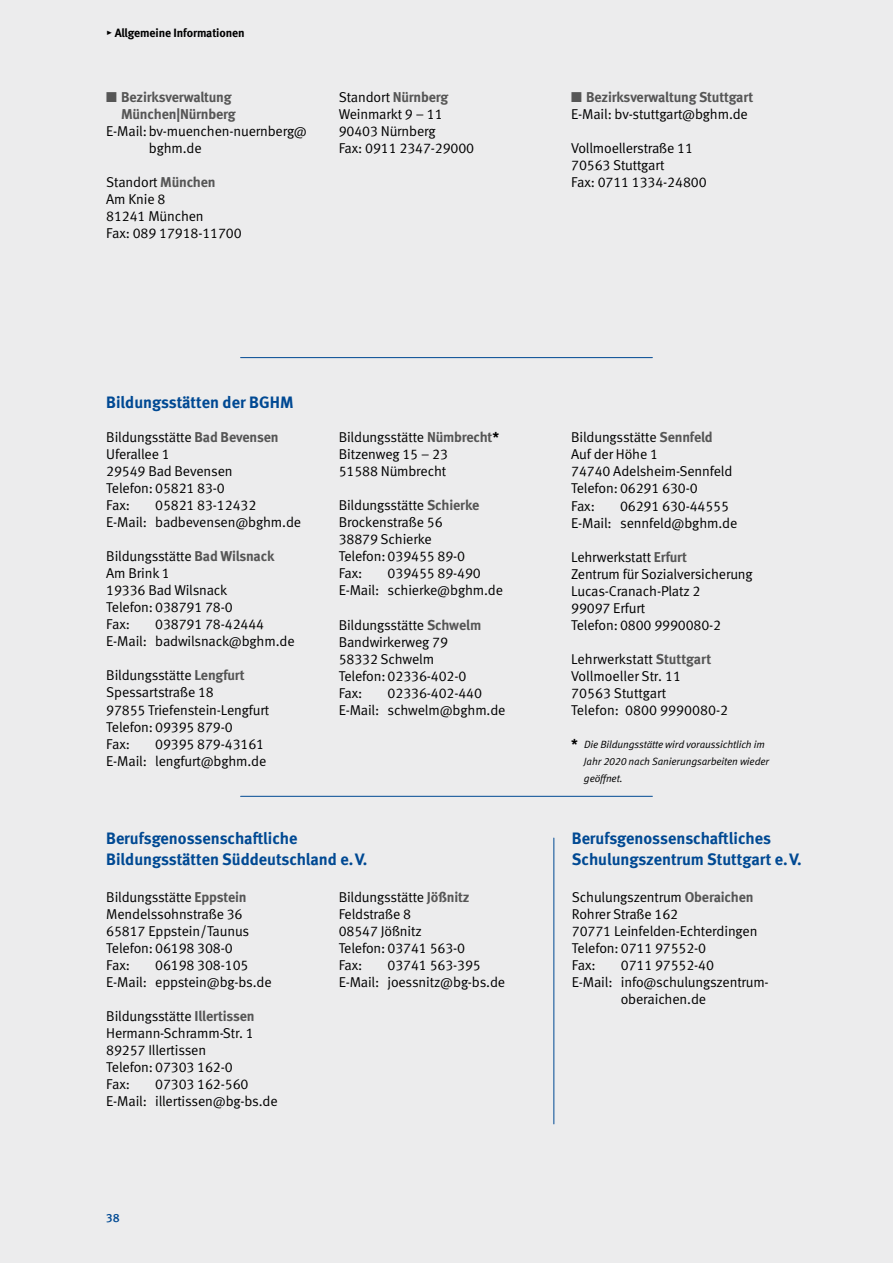
<style>
.page{position:relative;width:893px;height:1263px;background:#ececed}
.page>*{position:absolute;margin:0;border:0;box-sizing:border-box;transform-origin:0 0}
.t1{font:700 16.5px/21px "DGUV Meta";color:#004993}
.t2{font:14.25px/17px "DGUV Meta";letter-spacing:-.01em;color:#000}
.t3{font:700 14.25px/17px "DGUV Meta";letter-spacing:-.01em;color:#565656;text-align:right}
.t4{font:700 12px "DGUV Meta";letter-spacing:-.01em;color:#000}
.t5{font:500 12px "DGUV Meta";color:#004993}
.t6{font:italic 10.5px/17px "DGUV Meta";letter-spacing:-.01em;color:#000}
.s1{font-weight:500}
.s2{font-weight:700;color:#565656}
.s3{color:#565656}
.s4{font-weight:700}
.s5{font-weight:700;font-style:normal;font-size:14.25px}
</style>
<div class="page">
<hr style="left:241px;top:357px;width:411px;height:1px;background:#004993">
<hr style="left:241px;top:796px;width:411px;height:1px;background:#004993">
<hr style="left:554px;top:838px;width:1px;height:286px;background:#004993">
<p class="t4" style="left:106px;top:25px;width:140px"><span class="s1">▸</span> Allgemeine Informationen</p>
<p class="t3" style="left:106px;top:89px;width:131px">■ Bezirksverwaltung<br>München|Nürnberg</p>
<p class="t2" style="left:149px;top:123px;width:160px;text-indent:-43px">E-Mail:bv-muenchen-nuernberg@ bghm.de</p>
<p class="t2" style="left:106px;top:174px;width:137px">Standort <span class="s2">München<br></span>Am Knie 8<br>81241 München<br>Fax: 089 17918-11700</p>
<p class="t2" style="left:339px;top:89px;width:137px">Standort <span class="s2">Nürnberg<br></span>Weinmarkt 9 – 11<br>90403 Nürnberg<br>Fax: 0911 2347-29000</p>
<p class="t2" style="left:571px;top:89px;width:184px"><span class="s3">■</span> <span class="s2">Bezirksverwaltung Stuttgart<br></span>E-Mail: bv-stuttgart@bghm.de</p>
<p class="t2" style="left:571px;top:140px;width:137px">Vollmoellerstraße 11<br>70563 Stuttgart<br>Fax: 0711 1334-24800</p>
<p class="t1" style="left:106px;top:392px;width:189px">Bildungsstätten der BGHM</p>
<p class="t2" style="left:106px;top:429px;width:174px">Bildungsstätte <span class="s2">Bad Bevensen<br></span>Uferallee 1<br>29549 Bad Bevensen<br>Telefon: 05821 83-0<br>Fax:</p>
<p class="t2" style="left:106px;top:497px;width:196px;text-align:center">05821 83-12432<br>E-Mail: badbevensen@bghm.de</p>
<p class="t2" style="left:106px;top:548px;width:170px">Bildungsstätte <span class="s2">Bad Wilsnack<br></span>Am Brink 1<br>19336 Bad Wilsnack<br>Telefon: 038791 78-0<br>Fax:</p>
<p class="t2" style="left:106px;top:616px;width:190px;text-indent:49px">038791 78-42444<br>E-Mail: badwilsnack@bghm.de</p>
<p class="t2" style="left:106px;top:667px;width:164px">Bildungsstätte <span class="s2">Lengfurt<br></span>Spessartstraße 18<br>97855 Triefenstein-Lengfurt<br>Telefon: 09395 879-0<br>Fax:</p>
<p class="t2" style="left:106px;top:735px;width:162px;text-align:right">09395 879-43161<br>E-Mail: lengfurt@bghm.de</p>
<p class="t2" style="left:339px;top:429px;width:162px">Bildungsstätte <span class="s2">Nümbrecht</span><span class="s4">*<br></span>Bitzenweg 15 – 23<br>51588 Nümbrecht</p>
<p class="t2" style="left:339px;top:497px;width:142px">Bildungsstätte <span class="s2">Schierke<br></span>Brockenstraße 56<br>38879 Schierke<br>Telefon: 039455 89-0<br>Fax:</p>
<p class="t2" style="left:339px;top:565px;width:166px;text-indent:49px">039455 89-490<br>E-Mail: schierke@bghm.de</p>
<p class="t2" style="left:339px;top:616px;width:144px">Bildungsstätte <span class="s2">Schwelm<br></span>Bandwirkerweg 79<br>58332 Schwelm<br>Telefon: 02336-402-0<br>Fax:</p>
<p class="t2" style="left:339px;top:684px;width:168px;text-indent:49px">02336-402-440<br>E-Mail: schwelm@bghm.de</p>
<p class="t2" style="left:571px;top:429px;width:163px">Bildungsstätte <span class="s2">Sennfeld<br></span>Auf der Höhe 1<br>74740 Adelsheim-Sennfeld<br>Telefon: 06291 630-0<br>Fax:</p>
<p class="t2" style="left:571px;top:497px;width:168px;text-indent:49px">06291 630-44555<br>E-Mail: sennfeld@bghm.de</p>
<p class="t2" style="left:571px;top:548px;width:183px">Lehrwerkstatt <span class="s2">Erfurt<br></span>Zentrum für Sozialversicherung<br>Lucas-Cranach-Platz 2<br>99097 Erfurt<br>Telefon: 0800 9990080-2</p>
<p class="t2" style="left:571px;top:650px;width:158px">Lehrwerkstatt <span class="s2">Stuttgart<br></span>Vollmoeller Str. 11<br>70563 Stuttgart<br>Telefon: 0800 9990080-2</p>
<p class="t6" style="left:584px;top:737px;width:187px;text-indent:-13px"><span class="s5">*</span> Die Bildungsstätte wird voraussichtlich im<br>Jahr 2020 nach Sanierungsarbeiten wieder geöffnet.</p>
<p class="t1" style="left:106px;top:828px;width:263px">Berufsgenossenschaftliche<br>Bildungsstätten Süddeutschland e.V.</p>
<p class="t2" style="left:106px;top:888px;width:144px">Bildungsstätte <span class="s2">Eppstein<br></span>Mendelssohnstraße 36<br>65817 Eppstein/Taunus<br>Telefon: 06198 308-0<br>Fax:</p>
<p class="t2" style="left:339px;top:888px;width:132px">Bildungsstätte <span class="s2">Jößnitz<br></span>Feldstraße 8<br>08547 Jößnitz<br>Telefon: 03741 563-0<br>Fax:</p>
<p class="t2" style="left:106px;top:956px;width:167px;text-indent:49px">06198 308-105<br>E-Mail: eppstein@bg-bs.de</p>
<p class="t2" style="left:106px;top:1007px;width:150px">Bildungsstätte <span class="s2">Illertissen<br></span>Hermann-Schramm-Str. 1<br>89257 Illertissen<br>Telefon: 07303 162-0<br>Fax:</p>
<p class="t2" style="left:339px;top:956px;width:168px;text-indent:49px">03741 563-395<br>E-Mail: joessnitz@bg-bs.de</p>
<p class="t2" style="left:106px;top:1076px;width:173px;text-indent:49px">07303 162-560<br>E-Mail: illertissen@bg-bs.de</p>
<p class="t5" style="left:106px;top:1211px;width:15px">38</p>
<p class="t1" style="left:572px;top:828px;width:231px">Berufsgenossenschaftliches<br>Schulungszentrum Stuttgart e.V.</p>
<p class="t2" style="left:572px;top:888px;width:187px">Schulungszentrum <span class="s2">Oberaichen<br></span>Rohrer Straße 162<br>70771 Leinfelden-Echterdingen<br>Telefon: 0711 97552-0<br>Fax:</p>
<p class="t2" style="left:621px;top:956px;width:95px">0711 97552-40</p>
<p class="t2" style="left:572px;top:973px;width:198px">E-Mail: info@schulungszentrum-</p>
<p class="t2" style="left:621px;top:990px;width:87px">oberaichen.de</p>
</div>
